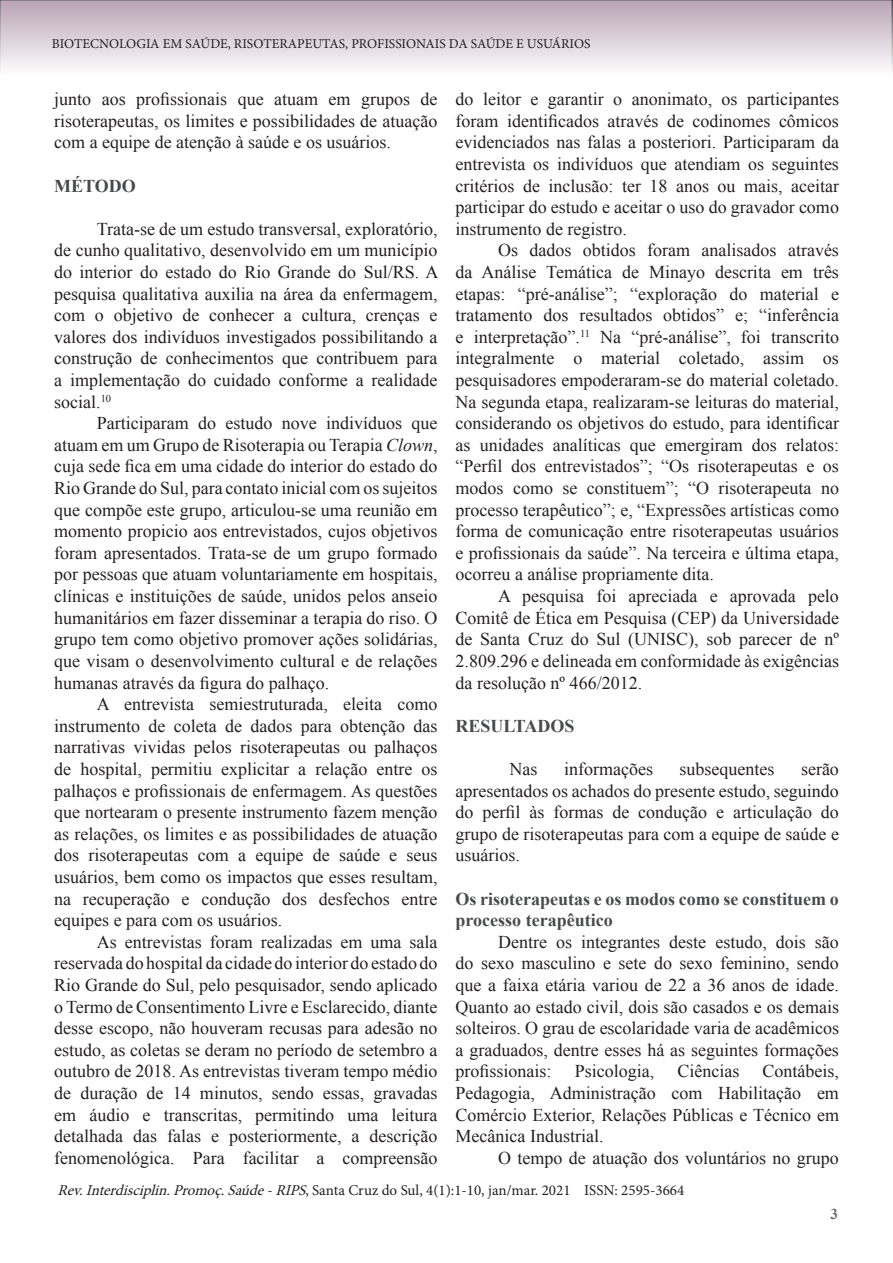
<style>
.page{position:relative;width:893px;height:1263px;background:#fff}
.page>*{position:absolute;margin:0;border:0;box-sizing:border-box;transform-origin:0 0}
.Corpo_de_texto_3{font:18px/21.6px "Times New Roman";color:#231f20;text-align:justify}
.Corpo_de_texto_3-2{font:700 18px/21.6px "Times New Roman";color:#494a4b}
.t1{font:15px "Minion Pro";color:#231f20}
.t2{font:700 15px "Times New Roman";color:#6c6d70}
.t3{font:13.5px "Minion Pro";color:#231f20}
.s1{font-style:italic}
</style>
<div class="page">
<svg style="left:0;top:0;width:893px;height:72px;background:#d8cdd7"></svg>
<p class="t3" style="left:52px;top:35px;width:540px">BIOTECNOLOGIA EM SAÚDE, RISOTERAPEUTAS, PROFISSIONAIS DA SAÚDE E USUÁRIOS</p>
<p class="Corpo_de_texto_3" style="left:54px;top:88px;width:385px">junto aos profissionais que atuam em grupos de risoterapeutas, os limites e possibilidades de atuação com a equipe de atenção à saúde e os usuários.</p>
<p class="Corpo_de_texto_3-2" style="left:54px;top:174px;width:83px">MÉTODO</p>
<p class="Corpo_de_texto_3" style="left:54px;top:218px;width:386px;text-indent:43px">Trata-se de um estudo transversal, exploratório, de cunho qualitativo, desenvolvido em um município do interior do estado do Rio Grande do Sul/RS. A pesquisa qualitativa auxilia na área da enfermagem, com o objetivo de conhecer a cultura, crenças e valores dos indivíduos investigados possibilitando a construção de conhecimentos que contribuem para a implementação do cuidado conforme a realidade social.<sup>10</sup></p>
<p class="Corpo_de_texto_3" style="left:54px;top:412px;width:385px;text-indent:43px">Participaram do estudo nove indivíduos que atuam em um Grupo de Risoterapia ou Terapia <span class="s1">Clown</span>, cuja sede fica em uma cidade do interior do estado do Rio Grande do Sul, para contato inicial com os sujeitos que compõe este grupo, articulou-se uma reunião em momento propicio aos entrevistados, cujos objetivos foram apresentados. Trata-se de um grupo formado por pessoas que atuam voluntariamente em hospitais, clínicas e instituições de saúde, unidos pelos anseio humanitários em fazer disseminar a terapia do riso. O grupo tem como objetivo promover ações solidárias, que visam o desenvolvimento cultural e de relações humanas através da figura do palhaço.</p>
<p class="Corpo_de_texto_3" style="left:54px;top:693px;width:385px;text-indent:43px">A entrevista semiestruturada, eleita como instrumento de coleta de dados para obtenção das narrativas vividas pelos risoterapeutas ou palhaços de hospital, permitiu explicitar a relação entre os palhaços e profissionais de enfermagem. As questões que nortearam o presente instrumento fazem menção as relações, os limites e as possibilidades de atuação dos risoterapeutas com a equipe de saúde e seus usuários, bem como os impactos que esses resultam, na recuperação e condução dos desfechos entre equipes e para com os usuários.</p>
<p class="Corpo_de_texto_3" style="left:54px;top:931px;width:385px;text-indent:43px">As entrevistas foram realizadas em uma sala reservada do hospital da cidade do interior do estado do Rio Grande do Sul, pelo pesquisador, sendo aplicado o Termo de Consentimento Livre e Esclarecido, diante desse escopo, não houveram recusas para adesão no estudo, as coletas se deram no período de setembro a outubro de 2018. As entrevistas tiveram tempo médio de duração de 14 minutos, sendo essas, gravadas em áudio e transcritas, permitindo uma leitura detalhada das falas e posteriormente, a descrição fenomenológica. Para facilitar a compreensão</p>
<p class="Corpo_de_texto_3" style="left:456px;top:88px;width:385px">do leitor e garantir o anonimato, os participantes foram identificados através de codinomes cômicos evidenciados nas falas a posteriori. Participaram da entrevista os indivíduos que atendiam os seguintes critérios de inclusão: ter 18 anos ou mais, aceitar participar do estudo e aceitar o uso do gravador como instrumento de registro.</p>
<p class="Corpo_de_texto_3" style="left:456px;top:239px;width:385px;text-indent:43px">Os dados obtidos foram analisados através da Análise Temática de Minayo descrita em três etapas: “pré-análise”; “exploração do material e tratamento dos resultados obtidos” e; “inferência e interpretação”.<sup>11</sup> Na “pré-análise”, foi transcrito integralmente o material coletado, assim os pesquisadores empoderaram-se do material coletado.<br>Na segunda etapa, realizaram-se leituras do material, considerando os objetivos do estudo, para identificar as unidades analíticas que emergiram dos relatos: “Perfil dos entrevistados”; “Os risoterapeutas e os modos como se constituem”; “O risoterapeuta no processo terapêutico”; e, “Expressões artísticas como forma de comunicação entre risoterapeutas usuários e profissionais da saúde”. Na terceira e última etapa, ocorreu a análise propriamente dita.</p>
<p class="Corpo_de_texto_3" style="left:456px;top:585px;width:385px;text-indent:43px">A pesquisa foi apreciada e aprovada pelo Comitê de Ética em Pesquisa (CEP) da Universidade de Santa Cruz do Sul (UNISC), sob parecer de nº 2.809.296 e delineada em conformidade às exigências da resolução nº 466/2012.</p>
<p class="Corpo_de_texto_3-2" style="left:456px;top:714px;width:121px">RESULTADOS</p>
<p class="Corpo_de_texto_3" style="left:510px;top:758px;width:29px">Nas</p>
<p class="Corpo_de_texto_3" style="left:564px;top:758px;width:90px">informações</p>
<p class="Corpo_de_texto_3" style="left:679px;top:758px;width:96px">subsequentes</p>
<p class="Corpo_de_texto_3" style="left:456px;top:758px;width:385px;text-indent:345px">serão apresentados os achados do presente estudo, seguindo do perfil às formas de condução e articulação do grupo de risoterapeutas para com a equipe de saúde e usuários.</p>
<p class="Corpo_de_texto_3-2" style="left:456px;top:887px;width:385px">Os risoterapeutas e os modos como se constituem o processo terapêutico</p>
<p class="Corpo_de_texto_3" style="left:456px;top:931px;width:385px;text-indent:43px">Dentre os integrantes deste estudo, dois são do sexo masculino e sete do sexo feminino, sendo que a faixa etária variou de 22 a 36 anos de idade.<br>Quanto ao estado civil, dois são casados e os demais solteiros. O grau de escolaridade varia de acadêmicos a graduados, dentre esses há as seguintes formações profissionais:</p>
<p class="Corpo_de_texto_3" style="left:456px;top:1060px;width:385px;text-indent:307px">Contábeis, Pedagogia, Administração com Habilitação em Comércio Exterior, Relações Públicas e Técnico em Mecânica Industrial.</p>
<p class="Corpo_de_texto_3" style="left:498px;top:1147px;width:342px">O tempo de atuação dos voluntários no grupo</p>
<p class="Corpo_de_texto_3" style="left:575px;top:1060px;width:81px">Psicologia,</p>
<p class="Corpo_de_texto_3" style="left:677px;top:1060px;width:63px">Ciências</p>
<p class="t1" style="left:57px;top:1180px;width:628px"><span class="s1">Rev.Interdisciplin.Promoç.Saúde-RIPS</span>, Santa Cruz do Sul, 4(1):1-10, jan/mar. 2021 ISSN: 2595-3664</p>
<p class="t2" style="left:831px;top:1204px;width:9px">3</p>
</div>
